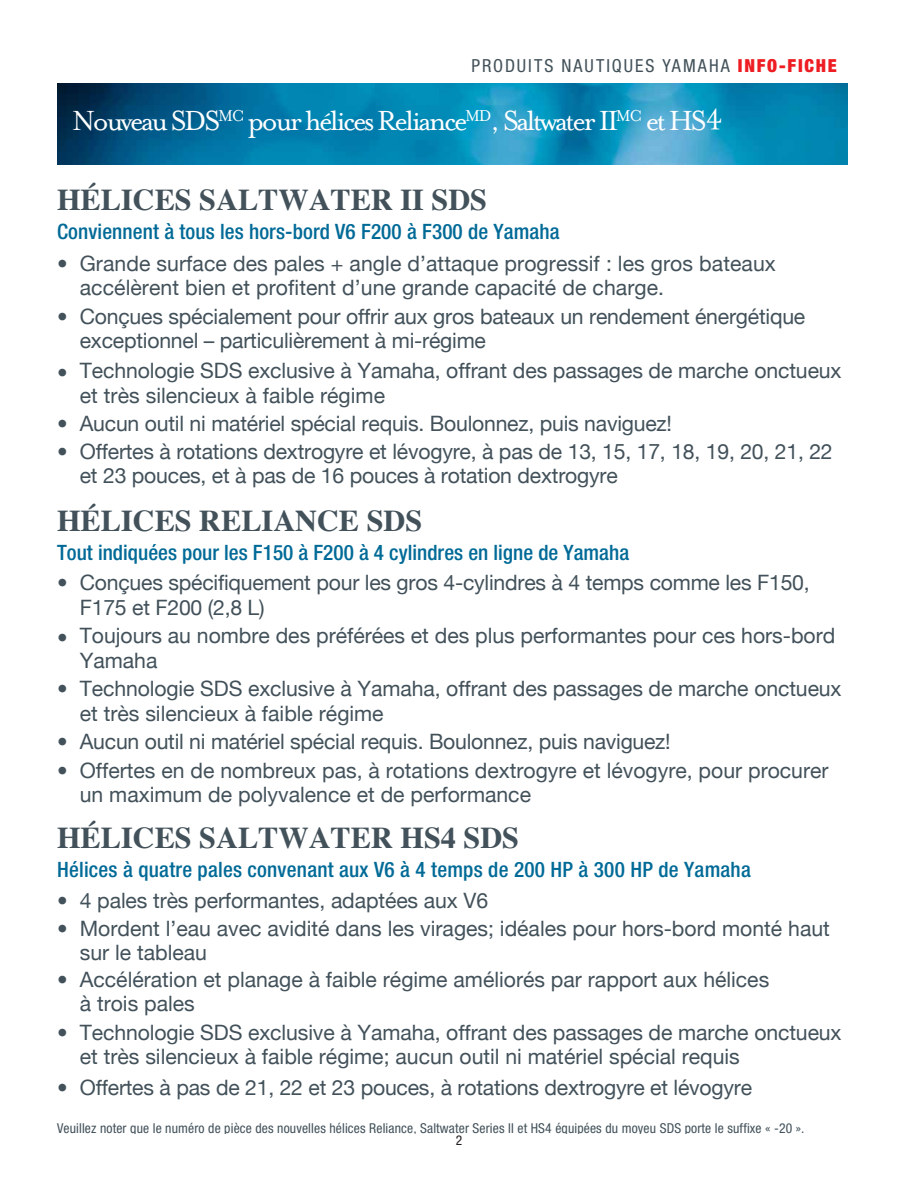
<style>
.page{position:relative;width:918px;height:1188px;background:#fff}
.page>*{position:absolute;margin:0;border:0;box-sizing:border-box;transform-origin:0 0}
.t1{font:31.8px "Mrs Eaves Roman";letter-spacing:-.075em;color:#fff}
.t2{font:700 30.3px "Times";color:#42515a}
.t3{font:21.15px/24.3px "Helvetica Neue";letter-spacing:-.005em;color:#42515a}
.t4{font:500 condensed 21.15px "Helvetica Neue";letter-spacing:.005em;color:#006a97}
.t5{font:condensed 18px "Helvetica Neue";letter-spacing:.11em;color:#425159}
.t6{font:condensed 13.65px "Helvetica Neue";letter-spacing:.01em;color:#42515a}
.t7{font:condensed 13.5px "Helvetica Neue";color:#231f20}
.s1{font-weight:900;color:#ee1d23}
</style>
<div class="page">
<img style="left:57px;top:84px;width:791px;height:80px">
<p class="t5" style="left:472px;top:55px;width:367px">PRODUITS NAUTIQUES YAMAHA <span class="s1">INFO-FICHE</span></p>
<p class="t1" style="left:72px;top:104px;width:652px">Nouveau SDS<sup>MC</sup> pour hélices Reliance<sup>MD</sup>, Saltwater II<sup>MC</sup> et HS4</p>
<p class="t2" style="left:57px;top:171px;width:432px">HÉLICES SALTWATER II SDS</p>
<p class="t4" style="left:57px;top:219px;width:504px">Conviennent à tous les hors-bord V6 F200 à F300 de Yamaha</p>
<p class="t3" style="left:80px;top:251px;width:698px;text-indent:-23px">• Grande surface des pales + angle d’attaque progressif : les gros bateaux accélèrent bien et profitent d’une grande capacité de charge.</p>
<p class="t3" style="left:80px;top:304px;width:727px;text-indent:-23px">• Conçues spécialement pour offrir aux gros bateaux un rendement énergétique exceptionnel – particulièrement à mi-régime</p>
<p class="t3" style="left:80px;top:358px;width:763px;text-indent:-23px">• Technologie SDS exclusive à Yamaha, offrant des passages de marche onctueux et très silencieux à faible régime</p>
<p class="t3" style="left:57px;top:411px;width:617px">• Aucun outil ni matériel spécial requis. Boulonnez, puis naviguez!</p>
<p class="t3" style="left:80px;top:439px;width:754px;text-indent:-23px">• Offertes à rotations dextrogyre et lévogyre, à pas de 13, 15, 17, 18, 19, 20, 21, 22 et 23 pouces, et à pas de 16 pouces à rotation dextrogyre</p>
<p class="t2" style="left:57px;top:492px;width:367px">HÉLICES RELIANCE SDS</p>
<p class="t4" style="left:57px;top:540px;width:574px">Tout indiquées pour les F150 à F200 à 4 cylindres en ligne de Yamaha</p>
<p class="t3" style="left:80px;top:570px;width:731px;text-indent:-23px">• Conçues spécifiquement pour les gros 4-cylindres à 4 temps comme les F150,<br>F175 et F200 (2,8 L)</p>
<p class="t3" style="left:80px;top:623px;width:757px;text-indent:-23px">• Toujours au nombre des préférées et des plus performantes pour ces hors-bord<br>Yamaha</p>
<p class="t3" style="left:80px;top:676px;width:763px;text-indent:-23px">• Technologie SDS exclusive à Yamaha, offrant des passages de marche onctueux et très silencieux à faible régime</p>
<p class="t3" style="left:57px;top:729px;width:615px">• Aucun outil ni matériel spécial requis. Boulonnez, puis naviguez!</p>
<p class="t3" style="left:80px;top:758px;width:750px;text-indent:-23px">• Offertes en de nombreux pas, à rotations dextrogyre et lévogyre, pour procurer un maximum de polyvalence et de performance</p>
<p class="t2" style="left:57px;top:809px;width:464px">HÉLICES SALTWATER HS4 SDS</p>
<p class="t4" style="left:57px;top:856px;width:695px">Hélices à quatre pales convenant aux V6 à 4 temps de 200 HP à 300 HP de Yamaha</p>
<p class="t3" style="left:57px;top:888px;width:433px">• 4 pales très performantes, adaptées aux V6</p>
<p class="t3" style="left:80px;top:916px;width:752px;text-indent:-23px">• Mordent l’eau avec avidité dans les virages; idéales pour hors-bord monté haut sur le tableau</p>
<p class="t3" style="left:80px;top:967px;width:691px;text-indent:-23px">• Accélération et planage à faible régime améliorés par rapport aux hélices à trois pales</p>
<p class="t3" style="left:80px;top:1020px;width:763px;text-indent:-23px">• Technologie SDS exclusive à Yamaha, offrant des passages de marche onctueux et très silencieux à faible régime; aucun outil ni matériel spécial requis</p>
<p class="t3" style="left:57px;top:1075px;width:697px">• Offertes à pas de 21, 22 et 23 pouces, à rotations dextrogyre et lévogyre</p>
<p class="t6" style="left:57px;top:1120px;width:749px">Veuillez noter que le numéro de pièce des nouvelles hélices Reliance, Saltwater Series II et HS4 équipées du moyeu SDS porte le suffixe « -20 ».</p>
<p class="t7" style="left:456px;top:1132px;width:8px">2</p>
</div>
